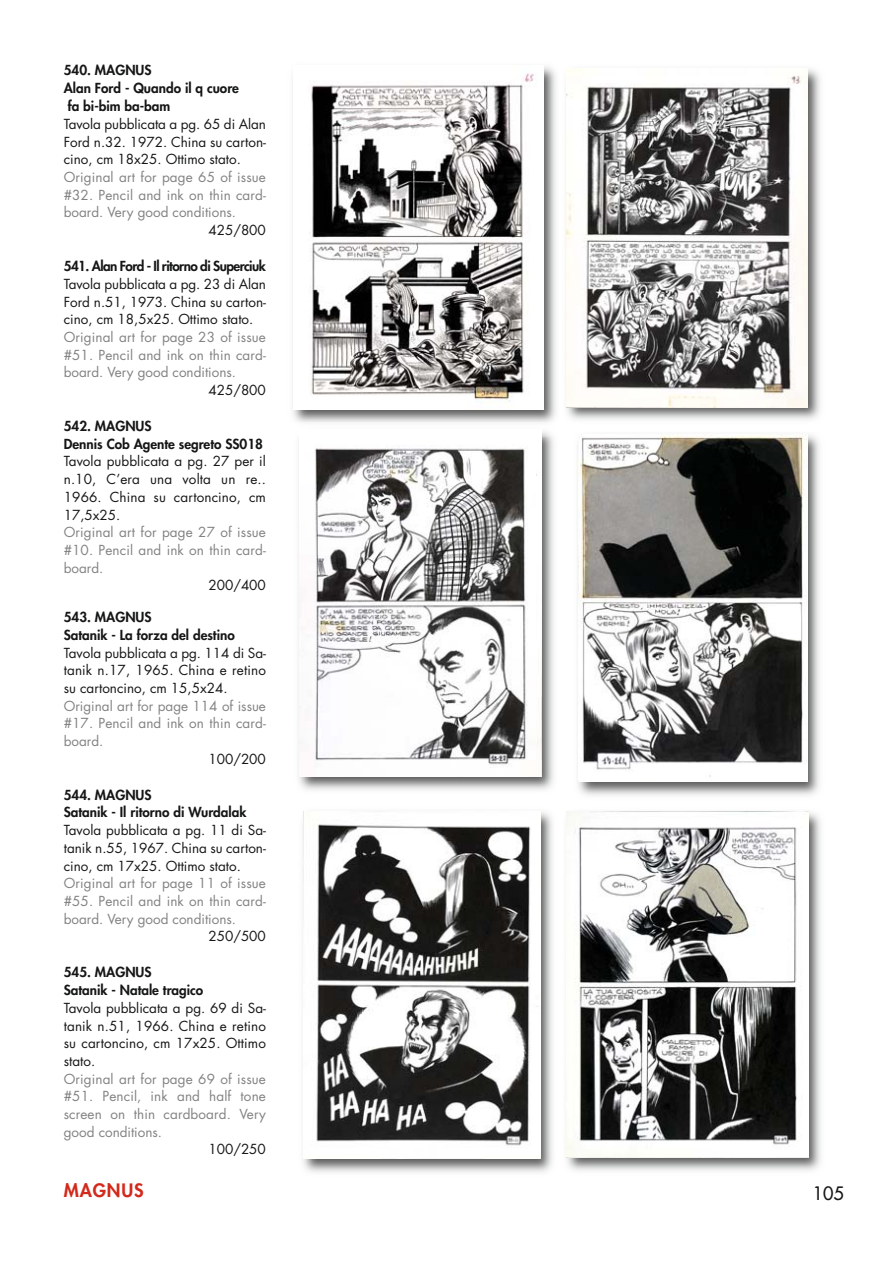
<style>
.page{position:relative;width:893px;height:1263px;background:#fff}
.page>*{position:absolute;margin:0;border:0;box-sizing:border-box;transform-origin:0 0}
.t1{font:800 18px "Futura";letter-spacing:.05em;color:#d22a1c}
.t2{font:18px "Futura";color:#151616}
.t3{font:13.5px/17.7px "Futura";color:#151616;text-align:justify}
.t4{font:13.5px/17.7px "Futura";letter-spacing:.01em;color:#818281;text-align:justify}
.t5{font:800 13.5px/18px "Futura";color:#151616}
.t6{font:800 13.5px "Futura";letter-spacing:-.04em;color:#151616}
</style>
<div class="page">
<img style="left:292px;top:66px;width:264px;height:356px">
<img style="left:293px;top:66px;width:251px;height:343px">
<img style="left:566px;top:69px;width:254px;height:351px">
<img style="left:567px;top:69px;width:241px;height:338px">
<img style="left:298px;top:431px;width:256px;height:359px">
<img style="left:300px;top:431px;width:241px;height:345px">
<img style="left:578px;top:435px;width:242px;height:361px">
<img style="left:579px;top:434px;width:229px;height:348px">
<img style="left:303px;top:811px;width:518px;height:362px">
<img style="left:303px;top:811px;width:237px;height:348px">
<img style="left:560px;top:811px;width:1px;height:362px">
<img style="left:567px;top:811px;width:241px;height:346px">
<p class="t5" style="left:64px;top:62px;width:177px">540. MAGNUS<br>Alan Ford - Quando il q cuore fa bi-bim ba-bam</p>
<p class="t3" style="left:64px;top:116px;width:204px">Tavola pubblicata a pg. 65 di Alan Ford n.32. 1972. China su carton&shy;cino, cm 18x25. Ottimo stato.</p>
<p class="t4" style="left:64px;top:169px;width:204px">Original art for page 65 of issue #32. Pencil and ink on thin card&shy;board. Very good conditions.</p>
<p class="t3" style="left:208px;top:222px;width:59px">425/800</p>
<p class="t6" style="left:64px;top:260px;width:204px">541. Alan Ford - Il ritorno di Superciuk</p>
<p class="t3" style="left:64px;top:276px;width:204px">Tavola pubblicata a pg. 23 di Alan Ford n.51, 1973. China su carton&shy;cino, cm 18,5x25. Ottimo stato.</p>
<p class="t4" style="left:64px;top:329px;width:204px">Original art for page 23 of issue #51. Pencil and ink on thin card&shy;board. Very good conditions.</p>
<p class="t3" style="left:208px;top:382px;width:59px">425/800</p>
<p class="t5" style="left:64px;top:418px;width:201px">542. MAGNUS<br>Dennis Cob Agente segreto SS018</p>
<p class="t3" style="left:64px;top:454px;width:204px">Tavola pubblicata a pg. 27 per il n.10, C’era una volta un re..<br>1966. China su cartoncino, cm 17,5x25.</p>
<p class="t4" style="left:64px;top:525px;width:204px">Original art for page 27 of issue #10. Pencil and ink on thin card&shy;board.</p>
<p class="t3" style="left:208px;top:578px;width:59px">200/400</p>
<p class="t5" style="left:64px;top:609px;width:172px">543. MAGNUS<br>Satanik - La forza del destino</p>
<p class="t3" style="left:64px;top:645px;width:204px">Tavola pubblicata a pg. 114 di Sa&shy;tanik n.17, 1965. China e retino su cartoncino, cm 15,5x24.</p>
<p class="t4" style="left:64px;top:698px;width:204px">Original art for page 114 of issue #17. Pencil and ink on thin card&shy;board.</p>
<p class="t3" style="left:208px;top:751px;width:59px">100/200</p>
<p class="t5" style="left:64px;top:786px;width:184px">544. MAGNUS<br>Satanik - Il ritorno di Wurdalak</p>
<p class="t3" style="left:64px;top:822px;width:204px">Tavola pubblicata a pg. 11 di Sa&shy;tanik n.55, 1967. China su carton&shy;cino, cm 17x25. Ottimo stato.</p>
<p class="t4" style="left:64px;top:876px;width:204px">Original art for page 11 of issue #55. Pencil and ink on thin card&shy;board. Very good conditions.</p>
<p class="t3" style="left:208px;top:929px;width:59px">250/500</p>
<p class="t5" style="left:64px;top:964px;width:141px">545. MAGNUS<br>Satanik - Natale tragico</p>
<p class="t3" style="left:64px;top:1000px;width:204px">Tavola pubblicata a pg. 69 di Sa&shy;tanik n.51, 1966. China e retino su cartoncino, cm 17x25. Ottimo stato.</p>
<p class="t4" style="left:64px;top:1071px;width:204px">Original art for page 69 of issue #51. Pencil, ink and half tone screen on thin cardboard. Very good conditions.</p>
<p class="t3" style="left:208px;top:1142px;width:59px">100/250</p>
<h1 class="t1" style="left:64px;top:1182px;width:81px">MAGNUS</h1>
<h1 class="t2" style="left:813px;top:1184px;width:33px">105</h1>
</div>
